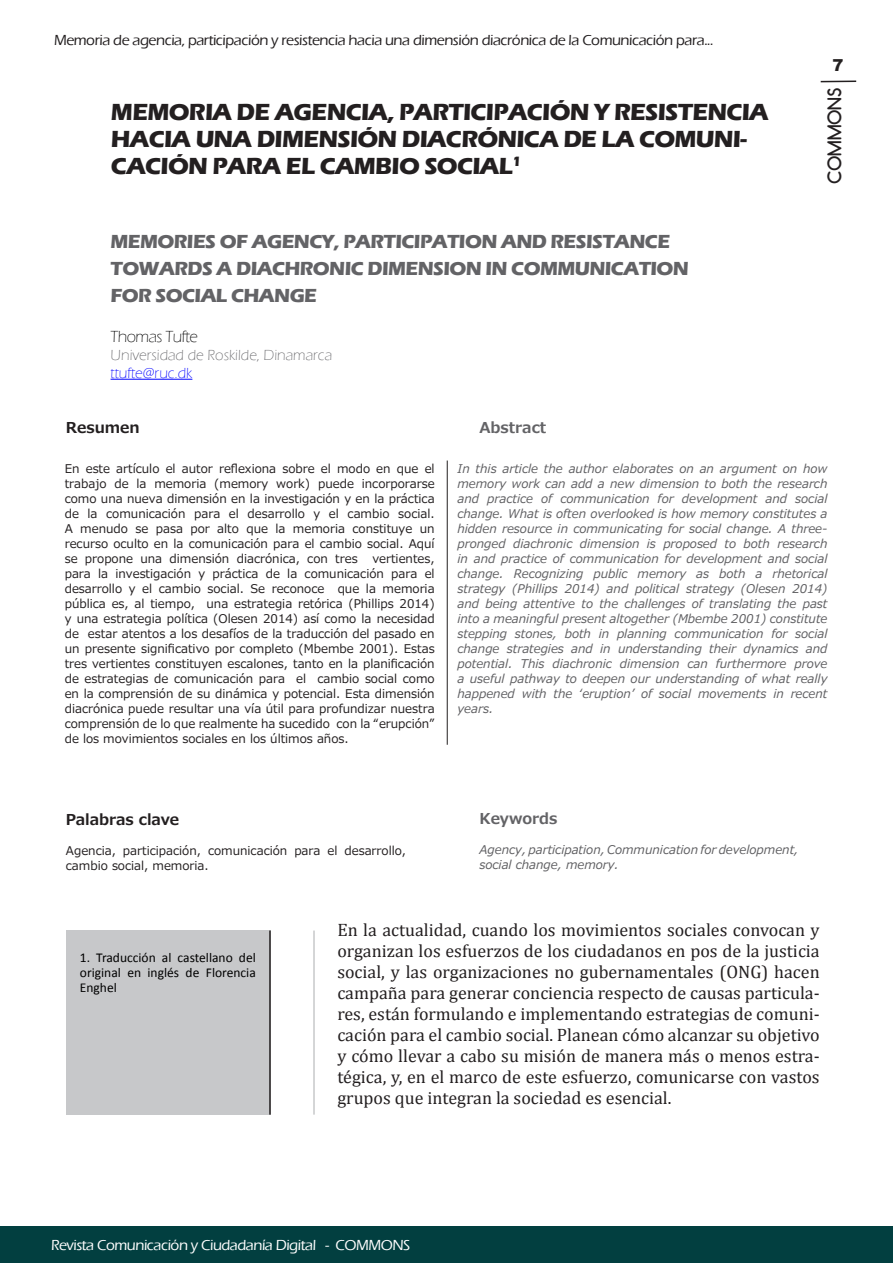
<style>
.page{position:relative;width:893px;height:1263px;background:#fff}
.page>*{position:absolute;margin:0;border:0;box-sizing:border-box;transform-origin:0 0}
.TÍTULO_PRINCIPAL{font:700 24px/27px "Eras ITC";letter-spacing:-.03em;color:#231f20}
.TÍTULO_PRINCIPAL-2{font:700 19.5px/27px "Eras ITC";letter-spacing:-.03em;color:#636366}
.CUERPO{font:18px/21px "Cambria";color:#231f20;text-align:justify}
.t1{font:700 18px "Comfortaa";color:#231f20}
.AUTOR_ARTICULO{font:300 16.5px "Eras ITC";letter-spacing:-.03em;color:#000}
.t2{font:900 16.5px "Arial";color:#231f20}
.t3{font:500 15px "Eras ITC";letter-spacing:-.03em;color:#231f20}
.t4{font:500 15px "Eras ITC";letter-spacing:-.03em;color:#fff}
.NOTA_PIE_DE_PAGINA{font:300 15px/18px "Eras ITC";color:#636366}
.ABSTRACT_ESPAÑOL{font:700 15px "Meiryo";color:#636366}
.TITULO_ABSTRACT{font:700 15px "Meiryo";color:#231f20}
.ABSTRACT_ESPAÑOL-2{font:700 15px "Meiryo";color:#231f20}
.NOTA_PIE_DE_PAGINA-2{font:13.5px/14.9px "Calibri";color:#000;text-align:justify}
.ABSTRACT_ESPAÑOL-3{font:12px/15px "Meiryo";color:#231f20;text-align:justify}
.ABSTRACT_INGLÉS{font:italic 12px/15px "Meiryo";color:#5f5f62;text-align:justify}
.s1{color:#00f}
</style>
<div class="page">
<div style="left:0;top:1227px;width:893px;height:36px;background:#023f40"></div>
<hr style="left:821px;top:81px;width:35px;height:1px;background:#231f20">
<hr style="left:111px;top:379px;width:81px;height:1px;background:#00f">
<hr style="left:447px;top:460px;width:1px;height:285px;background:#231f20">
<hr style="left:313px;top:930px;width:2px;height:185px;background:#c7c8ca">
<div style="left:66px;top:930px;width:205px;height:184px;background:#c7c8ca"></div>
<hr style="left:269px;top:930px;width:2px;height:185px;background:#231f20">
<p class="t3" style="left:54px;top:32px;width:661px">Memoria de agencia, participación y resistencia hacia una dimensión diacrónica de la Comunicación para...</p>
<p class="TÍTULO_PRINCIPAL" style="left:111px;top:99px;width:659px">MEMORIA DE AGENCIA, PARTICIPACIÓN Y RESISTENCIA</p>
<p class="TÍTULO_PRINCIPAL" style="left:111px;top:126px;width:637px">HACIA UNA DIMENSIÓN DIACRÓNICA DE LA COMUNI-<br>CACIÓN PARA EL CAMBIO SOCIAL<sup>1</sup></p>
<p class="TÍTULO_PRINCIPAL-2" style="left:111px;top:228px;width:561px">MEMORIES OF AGENCY, PARTICIPATION AND RESISTANCE</p>
<p class="TÍTULO_PRINCIPAL-2" style="left:111px;top:255px;width:580px">TOWARDS A DIACHRONIC DIMENSION IN COMMUNICATION<br>FOR SOCIAL CHANGE</p>
<p class="AUTOR_ARTICULO" style="left:111px;top:327px;width:89px">Thomas Tufte</p>
<p class="NOTA_PIE_DE_PAGINA" style="left:111px;top:346px;width:223px">Universidad de Roskilde, Dinamarca <span class="s1">ttufte@ruc.dk</span></p>
<p class="ABSTRACT_ESPAÑOL-2" style="left:66px;top:417px;width:75px">Resumen</p>
<p class="ABSTRACT_ESPAÑOL" style="left:479px;top:417px;width:68px">Abstract</p>
<p class="t2" style="left:832px;top:53px;width:13px">7</p>
<h3 class="t1" style="left:823px;top:184px;width:98px;rotate:-90deg">COMMONS</h3>
<p class="ABSTRACT_ESPAÑOL-3" style="left:65px;top:462px;width:371px">En este artículo el autor reflexiona sobre el modo en que el trabajo de la memoria (memory work) puede incorporarse como una nueva dimensión en la investigación y en la práctica de la comunicación para el desarrollo y el cambio social.<br>A menudo se pasa por alto que la memoria constituye un recurso oculto en la comunicación para el cambio social. Aquí se propone una dimensión diacrónica, con tres vertientes, para la investigación y práctica de la comunicación para el desarrollo y el cambio social. Se reconoce que la memoria pública es, al tiempo, una estrategia retórica (Phillips 2014) y una estrategia política (Olesen 2014) así como la necesidad de estar atentos a los desafíos de la traducción del pasado en un presente significativo por completo (Mbembe 2001). Estas tres vertientes constituyen escalones, tanto en la planificación de estrategias de comunicación para el cambio social como en la comprensión de su dinámica y potencial. Esta dimensión diacrónica puede resultar una vía útil para profundizar nuestra comprensión de lo que realmente ha sucedido con la “erupción” de los movimientos sociales en los últimos años.</p>
<p class="ABSTRACT_INGLÉS" style="left:457px;top:462px;width:371px">In this article the author elaborates on an argument on how memory work can add a new dimension to both the research and practice of communication for development and social change. What is often overlooked is how memory constitutes a hidden resource in communicating for social change. A three&shy;pronged diachronic dimension is proposed to both research in and practice of communication for development and social change. Recognizing public memory as both a rhetorical strategy (Phillips 2014) and political strategy (Olesen 2014) and being attentive to the challenges of translating the past into a meaningful present altogether (Mbembe 2001) constitute stepping stones, both in planning communication for social change strategies and in understanding their dynamics and potential. This diachronic dimension can furthermore prove a useful pathway to deepen our understanding of what really happened with the ‘eruption’ of social movements in recent years.</p>
<p class="TITULO_ABSTRACT" style="left:66px;top:809px;width:115px">Palabras clave</p>
<p class="ABSTRACT_ESPAÑOL-3" style="left:66px;top:844px;width:342px">Agencia, participación, comunicación para el desarrollo, cambio social, memoria.</p>
<p class="ABSTRACT_ESPAÑOL" style="left:479px;top:808px;width:80px">Keywords</p>
<p class="ABSTRACT_INGLÉS" style="left:479px;top:843px;width:320px">Agency, participation, Communication for development, social change, memory.</p>
<p class="NOTA_PIE_DE_PAGINA-2" style="left:80px;top:950px;width:177px">1. Traducción al castellano del original en inglés de Florencia Enghel</p>
<p class="CUERPO" style="left:337px;top:919px;width:484px">En la actualidad, cuando los movimientos sociales convocan y organizan los esfuerzos de los ciudadanos en pos de la justicia social, y las organizaciones no gubernamentales (ONG) hacen campaña para generar conciencia respecto de causas particula&shy;res, están formulando e implementando estrategias de comuni&shy;cación para el cambio social. Planean cómo alcanzar su objetivo y cómo llevar a cabo su misión de manera más o menos estra&shy;tégica, y, en el marco de este esfuerzo, comunicarse con vastos grupos que integran la sociedad es esencial.</p>
<p class="t4" style="left:51px;top:1237px;width:361px">Revista Comunicación y Ciudadanía Digital - COMMONS</p>
</div>
